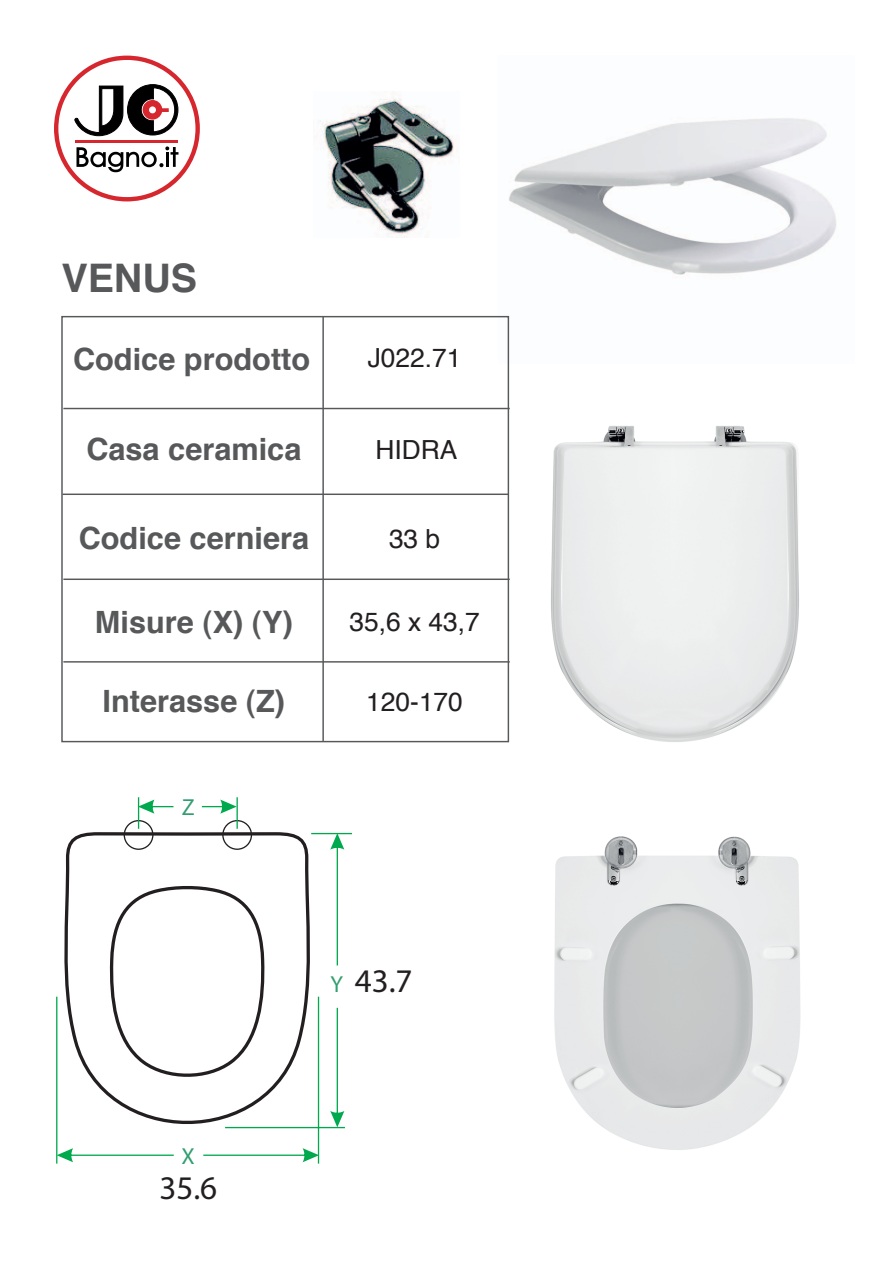
<style>
.page{position:relative;width:893px;height:1263px;background:#fff}
.page>*{position:absolute;margin:0;border:0;box-sizing:border-box;transform-origin:0 0}
.t1{font:700 39.3px "Helvetica";color:#57585a}
.t2{font:300 33.15px "Swiss 721 BT";color:#231f20}
.t3{font:700 30.75px "Helvetica";color:#57585a}
.t4{font:26.25px "Helvetica";color:#231f20}
.t5{font:300 23.25px "Swiss 721 BT";color:#329e70}
</style>
<div class="page">
<svg style="left:54px;top:56px;width:146px;height:145px"></svg>
<img style="left:320px;top:97px;width:134px;height:141px">
<img style="left:498px;top:403px;width:301px;height:340px">
<hr style="left:138px;top:797px;width:1px;height:32px;background:#00a94d">
<hr style="left:236px;top:797px;width:2px;height:32px;background:#00a94d">
<hr style="left:56px;top:997px;width:1px;height:166px;background:#00a94d">
<hr style="left:318px;top:997px;width:1px;height:166px;background:#00a94d">
<hr style="left:225px;top:1127px;width:120px;height:1px;background:#00a94d">
<hr style="left:311px;top:833px;width:41px;height:1px;background:#00a94d">
<svg style="left:124px;top:799px;width:128px;height:31px"></svg>
<svg style="left:57px;top:1148px;width:117px;height:14px"></svg>
<svg style="left:203px;top:1148px;width:115px;height:14px"></svg>
<svg style="left:330px;top:834px;width:14px;height:131px"></svg>
<svg style="left:330px;top:1008px;width:14px;height:119px"></svg>
<svg style="left:60px;top:830px;width:254px;height:324px"></svg>
<img style="left:554px;top:836px;width:247px;height:314px">
<img style="left:498px;top:118px;width:338px;height:245px">
<hr style="left:322px;top:317px;width:2px;height:424px;background:#57585a">
<hr style="left:63px;top:408px;width:447px;height:1px;background:#57585a">
<hr style="left:62px;top:493px;width:447px;height:2px;background:#57585a">
<hr style="left:63px;top:578px;width:447px;height:2px;background:#57585a">
<hr style="left:63px;top:661px;width:447px;height:2px;background:#57585a">
<p class="t1" style="left:61px;top:246px;width:137px">VENUS</p>
<p class="t3" style="left:73px;top:335px;width:239px">Codice prodotto</p>
<p class="t4" style="left:368px;top:338px;width:95px">J022.71</p>
<p class="t3" style="left:86px;top:425px;width:217px">Casa ceramica</p>
<p class="t4" style="left:375px;top:430px;width:83px">HIDRA</p>
<p class="t3" style="left:79px;top:513px;width:232px">Codice cerniera</p>
<p class="t4" style="left:389px;top:518px;width:53px">33 b</p>
<p class="t3" style="left:95px;top:597px;width:199px">Misure (X) (Y)</p>
<p class="t4" style="left:349px;top:601px;width:132px">35,6 x 43,7</p>
<p class="t3" style="left:103px;top:677px;width:184px">Interasse (Z)</p>
<p class="t4" style="left:366px;top:681px;width:98px">120-170</p>
<p class="t5" style="left:182px;top:793px;width:14px">Z</p>
<p class="t5" style="left:182px;top:1142px;width:15px">X</p>
<p class="t2" style="left:159px;top:1167px;width:59px">35.6</p>
<p class="t5" style="left:331px;top:970px;width:14px">Y</p>
<p class="t2" style="left:355px;top:961px;width:59px">43.7</p>
</div>
